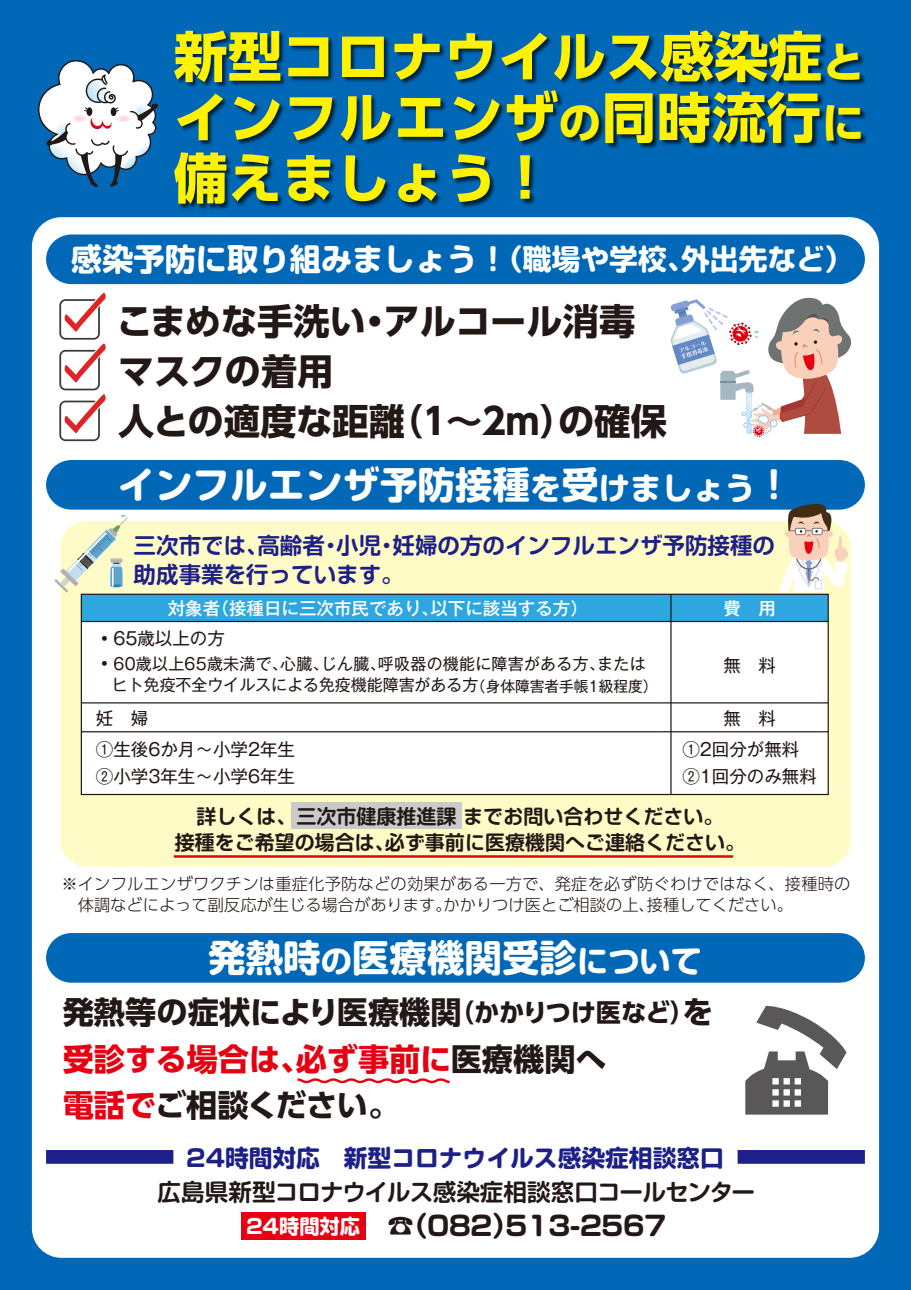
<style>
.page{position:relative;width:911px;height:1290px;background:#0068b7}
.page>*{position:absolute;margin:0;border:0;box-sizing:border-box;transform-origin:0 0}
.t1{font:700 54px/60.9px "UD Shin Go Pro";color:#fff200;text-align:justify}
.t2{font:700 37.5px "Soft Go Std";color:#fff}
.t3{font:700 36.25px/50px "UD Shin Go Pro";color:#221815}
.t4{font:700 31.25px/46.2px "UD Shin Go Pro";color:#221815}
.t5{font:700 31.25px "Soft Go Std";color:#fff}
.t6{font:700 27px "Soft Go Std";letter-spacing:-.205em;color:#221815}
.t7{font:700 23.75px "Soft Go Std";color:#1d2088}
.t8{font:700 23.62px "Soft Go Std De";letter-spacing:-.03em;color:#221815}
.t9{font:700 22.5px/28.8px "Soft Go Std De";color:#1d2088}
.t10{font:700 20px/26.2px "Soft Go Std De";color:#221815;text-align:center}
.t11{font:17.5px/27.5px "Gothic MB101 Pro";color:#221815}
.t12{font:500 17.5px "Gothic MB101 Pro";color:#fff}
.t13{font:300 16.25px/21.2px "UD Shin Go Pro";letter-spacing:.01em;color:#221815}
.t14{font:16.25px/21.2px "Gothic MB101 Pro";letter-spacing:.02em;color:#221815}
.s1{font-size:42.75px}
.s2{font-size:28.75px}
.s3{font-size:31.25px}
.s4{font-size:17.5px}
.s5{font-size:15px}
.s6{font-size:25.25px}
.s7{color:#e60012}
.s8{font-size:20.25px;color:#fff}
</style>
<div class="page">
<div style="left:32px;top:217px;width:847px;height:1041px;background:#fff;border-radius:29px"></div>
<div style="left:241px;top:1212px;width:125px;height:28px;background:#e60012"></div>
<div style="left:46px;top:234px;width:819px;height:50px;background:#0068b7"></div>
<div style="left:60px;top:521px;width:790px;height:346px;background:#fffbc7;border-radius:27px"></div>
<div style="left:46px;top:933px;width:819px;height:49px;background:#0068b7"></div>
<div style="left:81px;top:594px;width:747px;height:200px;background:#fff"></div>
<div style="left:81px;top:594px;width:747px;height:28px;background:#2ea7e0"></div>
<img style="left:172px;top:31px;width:702px;height:199px">
<div style="left:59px;top:299px;width:41px;height:41px;border:2px solid #3e3a39;border-radius:5px"></div>
<svg style="left:63px;top:292px;width:44px;height:41px"></svg>
<div style="left:59px;top:350px;width:41px;height:40px;border:2px solid #3e3a39;border-radius:5px"></div>
<svg style="left:63px;top:343px;width:44px;height:40px"></svg>
<div style="left:59px;top:401px;width:41px;height:40px;border:2px solid #3e3a39;border-radius:5px"></div>
<svg style="left:63px;top:393px;width:44px;height:41px"></svg>
<svg style="left:670px;top:297px;width:181px;height:140px"></svg>
<svg style="left:745px;top:1005px;width:101px;height:109px"></svg>
<hr style="left:174px;top:855px;width:559px;height:3px;background:#e60012">
<svg style="left:297px;top:1078px;width:153px;height:6px"></svg>
<div style="left:46px;top:1150px;width:127px;height:14px;background:#1d2088"></div>
<div style="left:737px;top:1150px;width:128px;height:14px;background:#1d2088"></div>
<svg style="left:38px;top:60px;width:120px;height:127px"></svg>
<div style="left:81px;top:594px;width:747px;height:201px;border:1px solid #221815"></div>
<hr style="left:81px;top:621px;width:747px;height:1px;background:#221815">
<hr style="left:81px;top:702px;width:747px;height:1px;background:#221815">
<hr style="left:81px;top:731px;width:747px;height:1px;background:#221815">
<hr style="left:670px;top:594px;width:1px;height:200px;background:#221815">
<svg style="left:46px;top:460px;width:819px;height:133px"></svg>
<div style="left:291px;top:802px;width:170px;height:27px;background:#c9caca"></div>
<h1 class="t1" style="left:174px;top:25px;width:692px">新型コロナウイルス感染症<span class="s1">と</span>インフルエンザ<span class="s1">の</span>同時流行<span class="s1">に</span>備えましょう！</h1>
<h3 class="t5" style="left:71px;top:237px;width:784px">感染予防に取り組みましょう！<span class="s2">（職場や学校、外出先など）</span></h3>
<h3 class="t3" style="left:116px;top:295px;width:552px">こまめな手洗い・アルコール消毒マスクの着用<br>人との適度な距離（１～２ｍ）の確保</h3>
<h2 class="t2" style="left:117px;top:458px;width:676px">インフルエンザ予防接種<span class="s3">を</span>受<span class="s3">けましょう</span>！</h2>
<h3 class="t9" style="left:134px;top:529px;width:643px">三次市では、高齢者・小児・妊婦の方のインフルエンザ予防接種の助成事業を行っています。</h3>
<p class="t12" style="left:168px;top:594px;width:421px">対象者（接種日に三次市民であり、以下に該当する方）</p>
<p class="t11" style="left:96px;top:622px;width:130px">•65歳以上の方</p>
<p class="t14" style="left:96px;top:651px;width:563px"><span class="s4">•</span>60歳以上65歳未満で、心臓、じん臓、呼吸器の機能に障害がある方、または　ヒト免疫不全ウイルスによる免疫機能障害がある方<span class="s5">（身体障害者手帳1級程度）</span></p>
<p class="t11" style="left:723px;top:649px;width:54px">無　料</p>
<p class="t12" style="left:723px;top:594px;width:54px">費　用</p>
<p class="t11" style="left:96px;top:702px;width:54px">妊　婦</p>
<p class="t11" style="left:723px;top:702px;width:54px">無　料</p>
<p class="t11" style="left:96px;top:733px;width:200px">①生後6か月～小学2年生<br>②小学3年生～小学6年生</p>
<p class="t11" style="left:682px;top:733px;width:136px">①2回分が無料<br>②1回分のみ無料</p>
<p class="t10" style="left:175px;top:801px;width:572px">詳しくは、三次市健康推進課 までお問い合わせください。<br>接種をご希望の場合は、必ず事前に医療機関へご連絡ください。</p>
<p class="t13" style="left:78px;top:873px;width:774px;text-indent:-16px">※インフルエンザワクチンは重症化予防などの効果がある一方で、発症を必ず防ぐわけではなく、接種時の体調などによって副反応が生じる場合があります。かかりつけ医とご相談の上、接種してください。</p>
<h2 class="t2" style="left:208px;top:931px;width:495px">発熱時<span class="s3">の</span>医療機関受診<span class="s3">について</span></h2>
<h3 class="t4" style="left:63px;top:988px;width:652px">発熱等の症状により医療機関<span class="s6">（かかりつけ医など）</span>を<span class="s7">受診する場合は、必ず事前に</span>医療機関へ<br><span class="s7">電話で</span>ご相談ください。</h3>
<h3 class="t7" style="left:186px;top:1140px;width:539px">24時間対応　新型コロナウイルス感染症相談窓口</h3>
<h3 class="t8" style="left:158px;top:1175px;width:599px">広島県新型コロナウイルス感染症相談窓口コールセンター</h3>
<h3 class="t6" style="left:246px;top:1206px;width:424px"><span class="s8">24時間対応</span>　☎（０８２）５１３-２５６７</h3>
</div>
